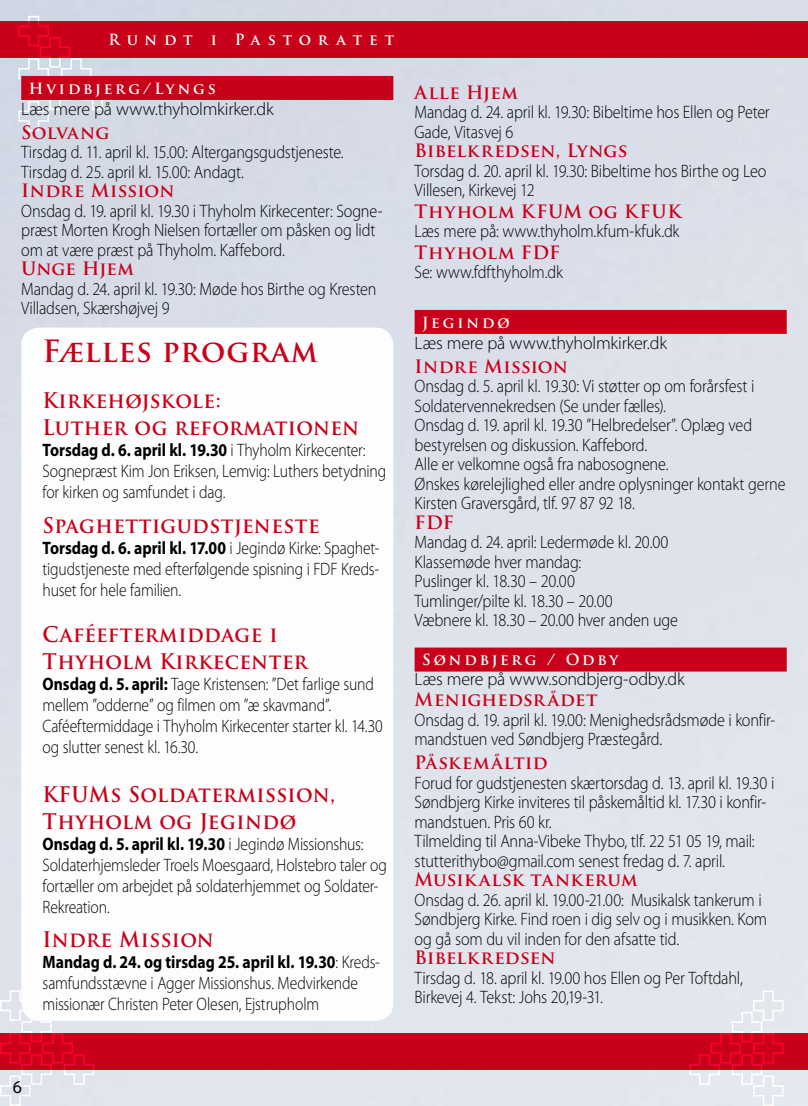
<style>
.page{position:relative;width:808px;height:1106px;background:#fff}
.page>*{position:absolute;margin:0;border:0;box-sizing:border-box;transform-origin:0 0}
.t1{font:700 30px "Trajan Pro";letter-spacing:.025em;color:#c90019}
.t2{font:700 21px/27px "Trajan Pro";letter-spacing:.025em;color:#c90019;scale:.96 1}
.t3{font:300 18px/19.5px "Myriad Pro";letter-spacing:-.01em;color:#000;scale:.9 1}
.t4{font:300 18px/21px "Myriad Pro";letter-spacing:-.01em;color:#000;scale:.87 1}
.t5{font:700 18px "Trajan Pro";letter-spacing:.015em;color:#c90019}
.t6{font:300 18px "Myriad Pro";letter-spacing:-.01em;color:#000}
.t7{font:700 18px "Trajan Pro";letter-spacing:.04em;color:#c90019}
.t8{font:18px "Myriad Pro";color:#000}
.t9{font:700 15px "Trajan Pro";letter-spacing:.2em;color:#fff}
.t10{font:700 15px "Trajan Pro";letter-spacing:.455em;color:#fff}
.s1{font-weight:700}
</style>
<div class="page">
<img style="left:0;top:0;width:808px;height:1106px">
<div style="left:0;top:1033px;width:808px;height:36px;background:#c90019"></div>
<svg style="left:688px;top:989px;width:96px;height:117px"></svg>
<div style="left:0;top:22px;width:808px;height:36px;background:#c90019"></div>
<svg style="left:18px;top:15px;width:95px;height:117px"></svg>
<div style="left:415px;top:310px;width:372px;height:24px;background:#c90019"></div>
<div style="left:415px;top:647px;width:372px;height:24px;background:#c90019"></div>
<div style="left:21px;top:76px;width:372px;height:24px;background:#c90019"></div>
<div style="left:21px;top:327px;width:372px;height:693px;background:#fff;border-radius:18px"></div>
<svg style="left:0;top:989px;width:95px;height:117px"></svg>
<p class="t10" style="left:108px;top:30px;width:287px">Rundt i Pastoratet</p>
<p class="t9" style="left:29px;top:79px;width:189px">Hvidbjerg/Lyngs</p>
<p class="t6" style="left:21px;top:98px;width:254px">Læs mere på www.thyholmkirker.dk</p>
<p class="t5" style="left:21px;top:121px;width:90px">Solvang</p>
<p class="t3" style="left:21px;top:142px;width:360px">Tirsdag d. 11. april kl. 15.00: Altergangsgudstjeneste.<br>Tirsdag d. 25. april kl. 15.00: Andagt.</p>
<p class="t5" style="left:21px;top:179px;width:155px">Indre Mission</p>
<p class="t3" style="left:21px;top:201px;width:403px">Onsdag d. 19. april kl. 19.30 i Thyholm Kirkecenter: Sogne&shy;præst Morten Krogh Nielsen fortæller om påsken og lidt om at være præst på Thyholm. Kaffebord.</p>
<p class="t5" style="left:21px;top:257px;width:114px">Unge Hjem</p>
<p class="t3" style="left:21px;top:279px;width:396px">Mandag d. 24. april kl. 19.30: Møde hos Birthe og Kresten<br>Villadsen, Skærshøjvej 9</p>
<h1 class="t1" style="left:43px;top:332px;width:277px">Fælles program</h1>
<p class="t2" style="left:43px;top:387px;width:331px">Kirkehøjskole:<br>Luther og reformationen</p>
<p class="t4" style="left:43px;top:439px;width:397px"><span class="s1">Torsdag d. 6. april kl. 19.30</span> i Thyholm Kirkecenter:<br>Sognepræst Kim Jon Eriksen, Lemvig: Luthers betydning for kirken og samfundet i dag.</p>
<p class="t2" style="left:43px;top:512px;width:290px">Spaghettigudstjeneste</p>
<p class="t4" style="left:43px;top:537px;width:389px;text-align:justify"><span class="s1">Torsdag d. 6. april kl. 17.00</span> i Jegindø Kirke: Spaghet&shy;tigudstjeneste med efterfølgende spisning i FDF Kreds&shy;huset for hele familien.</p>
<p class="t2" style="left:43px;top:621px;width:278px">Caféeftermiddage i<br>Thyholm Kirkecenter</p>
<p class="t4" style="left:43px;top:673px;width:393px"><span class="s1">Onsdag d. 5. april:</span> Tage Kristensen: ”Det farlige sund mellem ”odderne” og filmen om ”æ skavmand”.<br>Caféeftermiddage i Thyholm Kirkecenter starter kl. 14.30 og slutter senest kl. 16.30.</p>
<p class="t2" style="left:43px;top:780px;width:306px">KFUMs Soldatermission,<br>Thyholm og Jegindø</p>
<p class="t4" style="left:43px;top:832px;width:397px"><span class="s1">Onsdag d. 5. april kl. 19.30</span> i Jegindø Missionshus:<br>Soldaterhjemsleder Troels Moesgaard, Holstebro taler og fortæller om arbejdet på soldaterhjemmet og Soldater-Rekreation.</p>
<p class="t2" style="left:43px;top:926px;width:180px">Indre Mission</p>
<p class="t4" style="left:43px;top:951px;width:389px"><span class="s1">Mandag d. 24. og tirsdag 25. april kl. 19.30</span>: Kreds&shy;samfundsstævne i Agger Missionshus. Medvirkende missionær Christen Peter Olesen, Ejstrupholm</p>
<p class="t5" style="left:415px;top:81px;width:105px">Alle Hjem</p>
<p class="t3" style="left:415px;top:102px;width:396px">Mandag d. 24. april kl. 19.30: Bibeltime hos Ellen og Peter<br>Gade, Vitasvej 6</p>
<p class="t5" style="left:415px;top:139px;width:214px">Bibelkredsen, Lyngs</p>
<p class="t3" style="left:415px;top:161px;width:392px">Torsdag d. 20. april kl. 19.30: Bibeltime hos Birthe og Leo<br>Villesen, Kirkevej 12</p>
<p class="t7" style="left:415px;top:200px;width:268px">Thyholm KFUM og KFUK</p>
<p class="t3" style="left:415px;top:221px;width:296px">Læs mere på: www.thyholm.kfum-kfuk.dk</p>
<p class="t5" style="left:415px;top:241px;width:147px">Thyholm FDF</p>
<p class="t3" style="left:415px;top:262px;width:166px">Se: www.fdfthyholm.dk</p>
<p class="t9" style="left:422px;top:313px;width:89px">Jegindø</p>
<p class="t6" style="left:415px;top:332px;width:254px">Læs mere på www.thyholmkirker.dk</p>
<p class="t5" style="left:415px;top:355px;width:155px">Indre Mission</p>
<p class="t3" style="left:415px;top:376px;width:414px">Onsdag d. 5. april kl. 19.30: Vi støtter op om forårsfest i Soldatervennekredsen (Se under fælles).<br>Onsdag d. 19. april kl. 19.30 ”Helbredelser”. Oplæg ved bestyrelsen og diskussion. Kaffebord.<br>Alle er velkomne også fra nabosognene.<br>Ønskes kørelejlighed eller andre oplysninger kontakt gerne Kirsten Graversgård, tlf. 97 87 92 18.</p>
<p class="t5" style="left:415px;top:511px;width:41px">FDF</p>
<p class="t3" style="left:415px;top:532px;width:294px">Mandag d. 24. april: Ledermøde kl. 20.00<br>Klassemøde hver mandag:<br>Puslinger kl. 18.30 – 20.00<br>Tumlinger/pilte kl. 18.30 – 20.00<br>Væbnere kl. 18.30 – 20.00 hver anden uge</p>
<p class="t9" style="left:422px;top:650px;width:198px">Søndbjerg / Odby</p>
<p class="t6" style="left:415px;top:668px;width:271px">Læs mere på www.sondbjerg-odby.dk</p>
<p class="t5" style="left:415px;top:688px;width:184px">Menighedsrådet</p>
<p class="t3" style="left:415px;top:710px;width:402px">Onsdag d. 19. april kl. 19.00: Menighedsrådsmøde i konfir&shy;mandstuen ved Søndbjerg Præstegård.</p>
<p class="t5" style="left:415px;top:751px;width:135px">Påskemåltid</p>
<p class="t3" style="left:415px;top:772px;width:401px">Forud for gudstjenesten skærtorsdag d. 13. april kl. 19.30 i Søndbjerg Kirke inviteres til påskemåltid kl. 17.30 i konfir&shy;mandstuen. Pris 60 kr.<br>Tilmelding til Anna-Vibeke Thybo, tlf. 22 51 05 19, mail: stutterithybo@gmail.com senest fredag d. 7. april.</p>
<p class="t5" style="left:415px;top:868px;width:225px">Musikalsk tankerum</p>
<p class="t3" style="left:415px;top:889px;width:393px">Onsdag d. 26. april kl. 19.00-21.00: Musikalsk tankerum i<br>Søndbjerg Kirke. Find roen i dig selv og i musikken. Kom og gå som du vil inden for den afsatte tid.</p>
<p class="t5" style="left:415px;top:946px;width:143px">Bibelkredsen</p>
<p class="t3" style="left:415px;top:967px;width:366px">Tirsdag d. 18. april kl. 19.00 hos Ellen og Per Toftdahl,<br>Birkevej 4. Tekst: Johs 20,19-31.</p>
<p class="t8" style="left:13px;top:1076px;width:11px">6</p>
</div>
